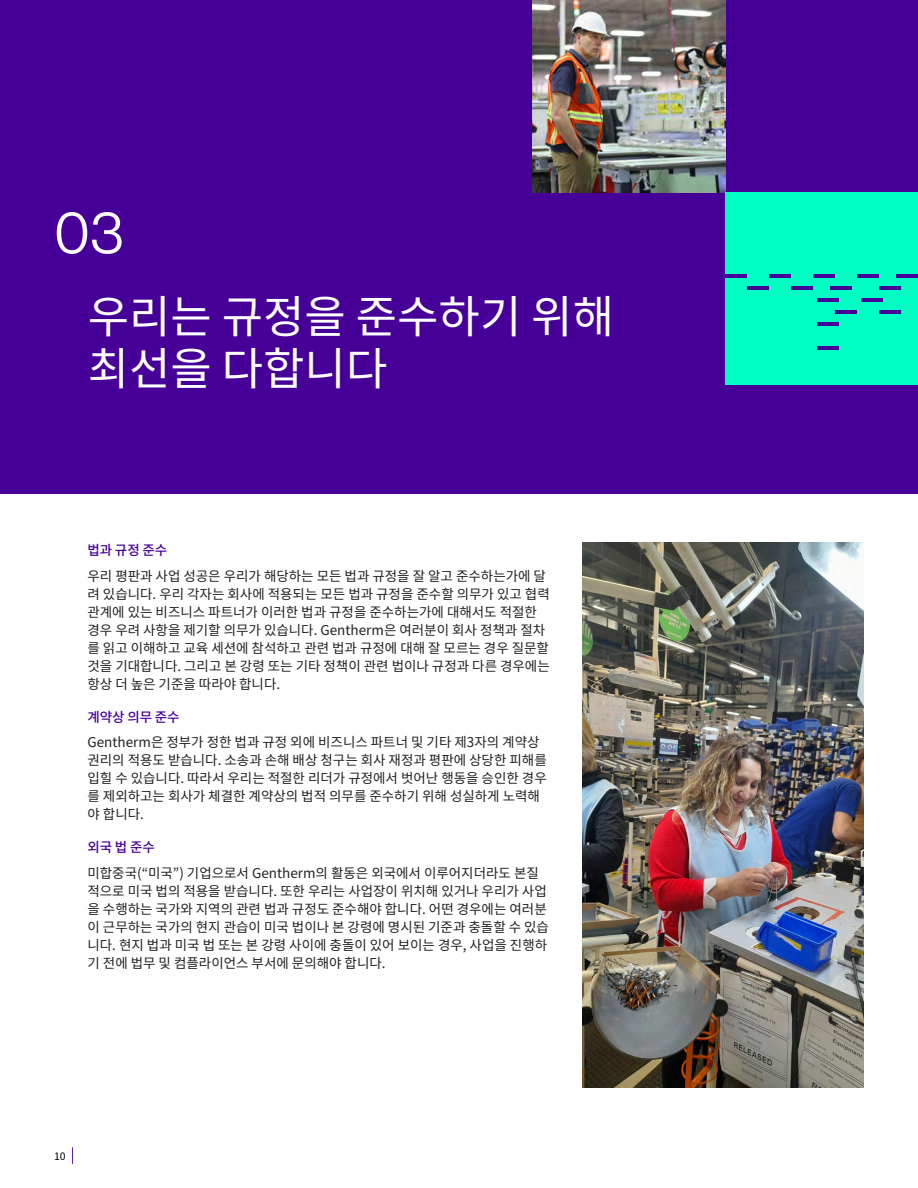
<style>
.page{position:relative;width:918px;height:1188px;background:#fff}
.page>*{position:absolute;margin:0;border:0;box-sizing:border-box;transform-origin:0 0}
._01_-_Section_Number{font:58.5px "PP Neue Montreal";color:#fff}
._02_-_Section_Title{font:45px/52.5px "Noto Sans KR";color:#fff}
._05_-_Body_Text{font:13.5px/18px "Noto Sans KR";color:#231f20}
._04_-_Sub_header{font:500 13.5px "Noto Sans KR";color:#470097}
.t1{font:10.5px "Noto Sans KR";color:#000}
</style>
<div class="page">
<svg style="left:72px;top:1147px;width:1px;height:17px"></svg>
<div style="left:0;top:0;width:918px;height:493px;background:#470097"></div>
<img style="left:533px;top:0;width:192px;height:193px">
<div style="left:725px;top:193px;width:193px;height:192px;background:#00ffc2"></div>
<img style="left:582px;top:542px;width:282px;height:546px">
<hr style="left:817px;top:346px;width:22px;height:4px;background:#470097">
<hr style="left:817px;top:322px;width:22px;height:4px;background:#470097">
<hr style="left:879px;top:310px;width:21px;height:4px;background:#470097">
<hr style="left:835px;top:310px;width:22px;height:4px;background:#470097">
<hr style="left:861px;top:298px;width:22px;height:4px;background:#470097">
<hr style="left:817px;top:298px;width:22px;height:4px;background:#470097">
<hr style="left:791px;top:286px;width:22px;height:4px;background:#470097">
<hr style="left:879px;top:286px;width:21px;height:4px;background:#470097">
<hr style="left:747px;top:286px;width:22px;height:4px;background:#470097">
<hr style="left:830px;top:286px;width:22px;height:4px;background:#470097">
<hr style="left:769px;top:274px;width:22px;height:4px;background:#470097">
<hr style="left:857px;top:274px;width:22px;height:4px;background:#470097">
<hr style="left:896px;top:274px;width:22px;height:4px;background:#470097">
<hr style="left:725px;top:274px;width:22px;height:4px;background:#470097">
<hr style="left:813px;top:274px;width:22px;height:4px;background:#470097">
<p class="_01_-_Section_Number" style="left:54px;top:198px;width:72px">03</p>
<p class="_02_-_Section_Title" style="left:88px;top:291px;width:528px">우리는 규정을 준수하기 위해 최선을 다합니다</p>
<p class="_04_-_Sub_header" style="left:87px;top:543px;width:81px">법과 규정 준수</p>
<p class="_05_-_Body_Text" style="left:87px;top:567px;width:464px">우리 평판과 사업 성공은 우리가 해당하는 모든 법과 규정을 잘 알고 준수하는가에 달 려 있습니다. 우리 각자는 회사에 적용되는 모든 법과 규정을 준수할 의무가 있고 협력 관계에 있는 비즈니스 파트너가 이러한 법과 규정을 준수하는가에 대해서도 적절한 경우 우려 사항을 제기할 의무가 있습니다. Gentherm은 여러분이 회사 정책과 절차 를 읽고 이해하고 교육 세션에 참석하고 관련 법과 규정에 대해 잘 모르는 경우 질문할 것을 기대합니다. 그리고 본 강령 또는 기타 정책이 관련 법이나 규정과 다른 경우에는 항상 더 높은 기준을 따라야 합니다.</p>
<p class="_04_-_Sub_header" style="left:87px;top:709px;width:94px">계약상 의무 준수</p>
<p class="_05_-_Body_Text" style="left:87px;top:733px;width:461px">Gentherm은 정부가 정한 법과 규정 외에 비즈니스 파트너 및 기타 제3자의 계약상 권리의 적용도 받습니다. 소송과 손해 배상 청구는 회사 재정과 평판에 상당한 피해를 입힐 수 있습니다. 따라서 우리는 적절한 리더가 규정에서 벗어난 행동을 승인한 경우 를 제외하고는 회사가 체결한 계약상의 법적 의무를 준수하기 위해 성실하게 노력해 야 합니다.</p>
<p class="_04_-_Sub_header" style="left:87px;top:839px;width:69px">외국법준수</p>
<p class="_05_-_Body_Text" style="left:87px;top:864px;width:463px">미합중국(“미국”) 기업으로서 Gentherm의 활동은 외국에서 이루어지더라도 본질 적으로 미국 법의 적용을 받습니다. 또한 우리는 사업장이 위치해 있거나 우리가 사업 을 수행하는 국가와 지역의 관련 법과 규정도 준수해야 합니다. 어떤 경우에는 여러분 이 근무하는 국가의 현지 관습이 미국 법이나 본 강령에 명시된 기준과 충돌할 수 있습 니다. 현지 법과 미국 법 또는 본 강령 사이에 충돌이 있어 보이는 경우, 사업을 진행하 기 전에 법무 및 컴플라이언스 부서에 문의해야 합니다.</p>
<p class="t1" style="left:54px;top:1150px;width:13px">10</p>
</div>
